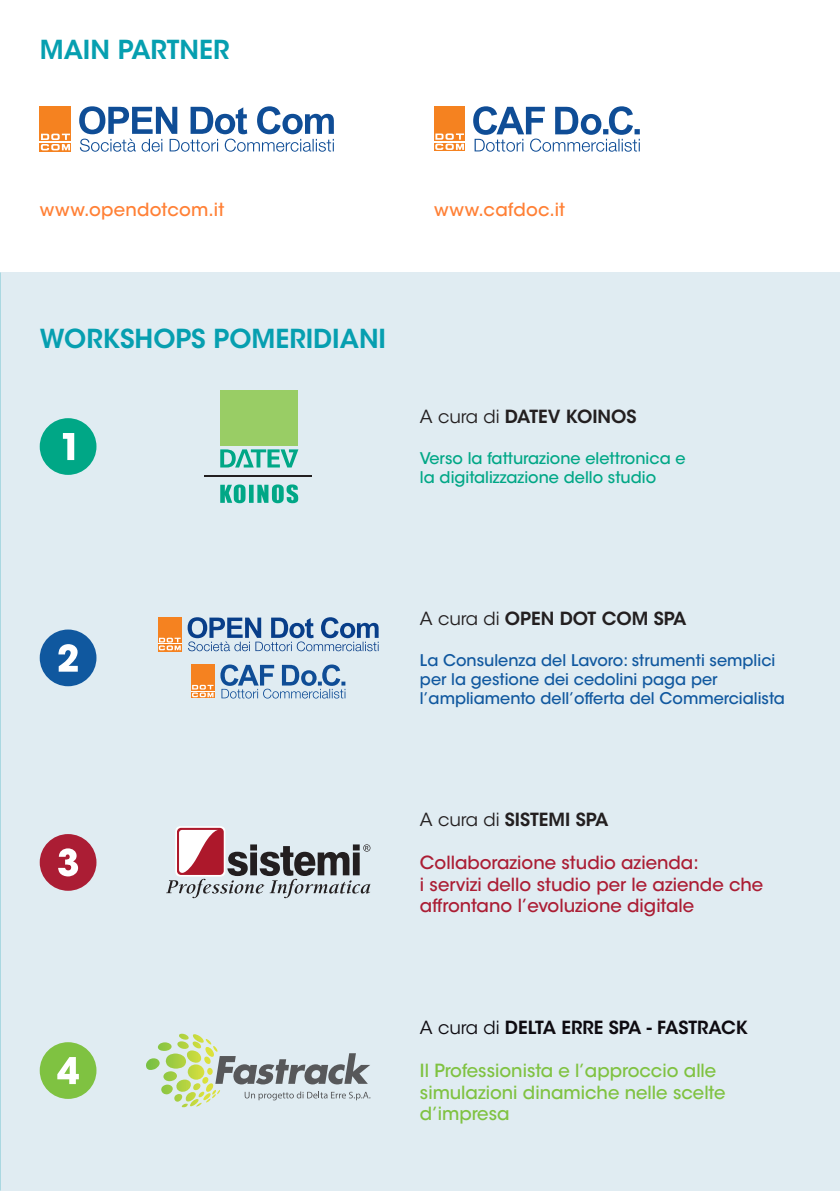
<style>
.page{position:relative;width:840px;height:1191px;background:#fff}
.page>*{position:absolute;margin:0;border:0;box-sizing:border-box;transform-origin:0 0}
.t1{font:600 26px "ITC Avant Garde Std";color:#069fb0}
.t2{font:500 18px "ITC Avant Garde Std";color:#ab1d34}
.t3{font:500 18px/21.6px "ITC Avant Garde Std";color:#7fc241}
.t4{font:600 18px "ITC Avant Garde Std";color:#231f20}
.t5{font:500 18px "ITC Avant Garde Std";letter-spacing:.01em;color:#ff8035}
.t6{font:600 18px "ITC Avant Garde Std";color:#0e0b11}
.t7{font:500 16px "ITC Avant Garde Std";color:#10589f}
.t8{font:500 16px "ITC Avant Garde Std";color:#00a786}
.s1{font-weight:400}
</style>
<div class="page">
<div style="left:0;top:272px;width:839px;height:919px;background:#e0ecf2"></div>
<div style="left:40px;top:106px;width:31px;height:46px;background:#f58220"></div>
<svg style="left:41px;top:134px;width:29px;height:16px"></svg>
<hr style="left:40px;top:141px;width:31px;height:2px;background:#fff">
<svg style="left:79px;top:106px;width:254px;height:46px"></svg>
<div style="left:434px;top:107px;width:31px;height:44px;background:#f58220"></div>
<svg style="left:435px;top:133px;width:28px;height:17px"></svg>
<hr style="left:434px;top:141px;width:31px;height:1px;background:#fff">
<svg style="left:473px;top:106px;width:166px;height:46px"></svg>
<div style="left:40px;top:1042px;width:56px;height:57px;background:#7fc241;border-radius:50%"></div>
<svg style="left:57px;top:1057px;width:22px;height:27px"></svg>
<svg style="left:146px;top:1033px;width:224px;height:74px"></svg>
<div style="left:40px;top:418px;width:56px;height:57px;background:#00a786;border-radius:50%"></div>
<svg style="left:63px;top:433px;width:11px;height:27px"></svg>
<svg style="left:220px;top:449px;width:78px;height:18px"></svg>
<hr style="left:204px;top:475px;width:108px;height:1px;background:#231f20">
<svg style="left:220px;top:484px;width:78px;height:19px"></svg>
<div style="left:220px;top:390px;width:78px;height:56px;background:#99cd65"></div>
<div style="left:40px;top:834px;width:56px;height:56px;background:#ab1d34;border-radius:50%"></div>
<svg style="left:58px;top:848px;width:20px;height:28px"></svg>
<div style="left:176px;top:826px;width:49px;height:50px;border:1px solid #fff;border-radius:4px"></div>
<svg style="left:177px;top:828px;width:47px;height:47px"></svg>
<svg style="left:166px;top:830px;width:204px;height:68px"></svg>
<div style="left:40px;top:629px;width:56px;height:57px;background:#10589f;border-radius:50%"></div>
<svg style="left:58px;top:644px;width:20px;height:27px"></svg>
<div style="left:158px;top:617px;width:23px;height:34px;background:#f58220"></div>
<svg style="left:158px;top:637px;width:23px;height:13px"></svg>
<svg style="left:187px;top:617px;width:191px;height:34px"></svg>
<div style="left:191px;top:665px;width:23px;height:33px;background:#f58220"></div>
<svg style="left:191px;top:685px;width:23px;height:12px"></svg>
<svg style="left:220px;top:664px;width:125px;height:34px"></svg>
<p class="t1" style="left:40px;top:33px;width:191px">MAIN PARTNER</p>
<p class="t5" style="left:40px;top:198px;width:186px">www.opendotcom.it</p>
<p class="t5" style="left:434px;top:198px;width:132px">www.cafdoc.it</p>
<p class="t1" style="left:40px;top:322px;width:348px">WORKSHOPS POMERIDIANI</p>
<p class="t4" style="left:420px;top:405px;width:218px"><span class="s1">A cura di</span> DATEV KOINOS</p>
<p class="t8" style="left:420px;top:448px;width:267px">Verso la fatturazione elettronica e</p>
<p class="t8" style="left:420px;top:467px;width:237px">la digitalizzazione dello studio</p>
<p class="t4" style="left:420px;top:607px;width:268px"><span class="s1">A cura di</span> OPEN DOT COM SPA</p>
<p class="t7" style="left:420px;top:650px;width:356px">La Consulenza del Lavoro: strumenti semplici</p>
<p class="t7" style="left:420px;top:669px;width:299px">per la gestione dei cedolini paga per</p>
<p class="t7" style="left:420px;top:688px;width:366px">l’ampliamento dell’offerta del Commercialista</p>
<p class="t4" style="left:420px;top:808px;width:190px"><span class="s1">A cura di</span> SISTEMI SPA</p>
<p class="t2" style="left:420px;top:851px;width:280px">Collaborazione studio azienda:</p>
<p class="t2" style="left:420px;top:873px;width:344px">i servizi dello studio per le aziende che</p>
<p class="t2" style="left:420px;top:894px;width:275px">affrontano l’evoluzione digitale</p>
<p class="t6" style="left:420px;top:1016px;width:329px"><span class="s1">A cura di</span> DELTA ERRE SPA - FASTRACK</p>
<p class="t3" style="left:420px;top:1060px;width:307px">Il Professionista e l’approccio alle simulazioni dinamiche nelle scelte d’impresa</p>
</div>
